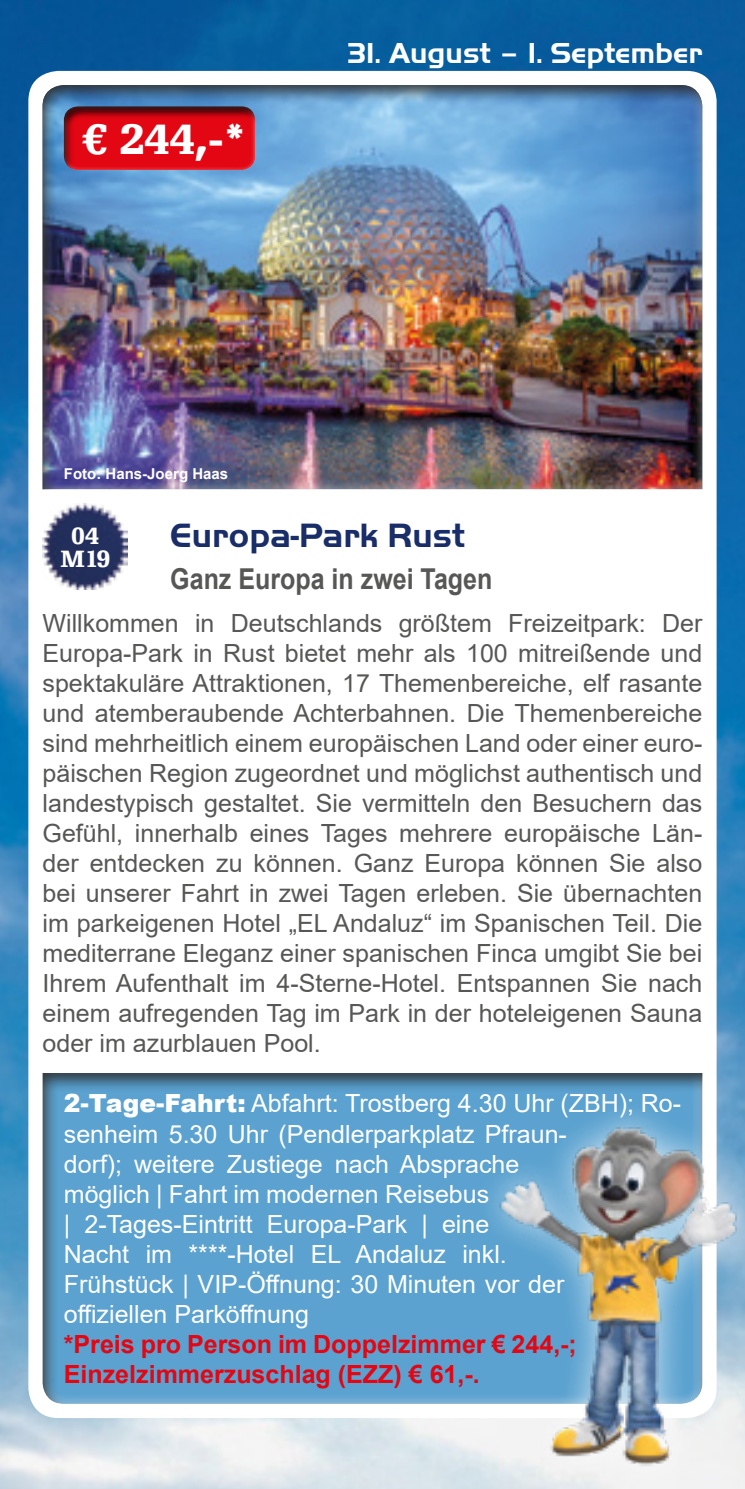
<style>
.page{position:relative;width:745px;height:1489px;background:#fff}
.page>*{position:absolute;margin:0;border:0;box-sizing:border-box;transform-origin:0 0}
.t1{font:900 45px "Egyptienne FLT Std";color:#fff}
.t2{font:700 35px "Handel Got D";color:#192d69}
.t3{font:700 30px "Handel Got D";color:#fff}
.t4{font:700 28.75px "Arial";color:#575756;scale:.87 1}
.t5{font:25px/30px "Arial";color:#575756;text-align:justify}
.t6{font:25px/30px "Arial";color:#fff}
.t7{font:700 25px/30px "Arial";color:#e30613}
.t8{font:900 25px/22.5px "Egyptienne FLT Std";color:#fff;text-align:center}
.t9{font:700 15px "Arial";color:#fff}
.s1{font-weight:900}
</style>
<div class="page">
<img style="left:0;top:0;width:744px;height:1488px">
<div style="left:28px;top:71px;width:688px;height:1346px;background:#fff;border-radius:30px"></div>
<div style="left:20px;top:1056px;width:702px;height:350px;background:#000;opacity:.75"></div>
<img style="left:43px;top:504px;width:85px;height:85px">
<div style="left:22px;top:69px;width:699px;height:420px;background:#000;opacity:.75"></div>
<div style="left:43px;top:91px;width:235px;height:82px;background:#000;opacity:.75"></div>
<div style="left:471px;top:1096px;width:273px;height:392px;background:#fff;opacity:.75"></div>
<img style="left:498px;top:1123px;width:246px;height:344px">
<h1 class="t1" style="left:82px;top:114px;width:164px">€ 244,-*</h1>
<p class="t3" style="left:347px;top:36px;width:356px">31. August – 1. September</p>
<p class="t9" style="left:64px;top:463px;width:166px">Foto: Hans-Joerg Haas</p>
<p class="t8" style="left:60px;top:525px;width:52px">04<br>M19</p>
<h2 class="t2" style="left:170px;top:515px;width:296px">Europa-Park Rust</h2>
<p class="t4" style="left:170px;top:559px;width:371px">Ganz Europa in zwei Tagen</p>
<p class="t5" style="left:43px;top:607px;width:661px">Willkommen in Deutschlands größtem Freizeitpark: Der Europa-Park in Rust bietet mehr als 100 mitreißende und spektakuläre Attraktionen, 17 Themenbereiche, elf rasante und atemberaubende Achterbahnen. Die Themenbereiche sind mehrheitlich einem europäischen Land oder einer euro&shy;päischen Region zugeordnet und möglichst authentisch und landestypisch gestaltet. Sie vermitteln den Besuchern das Gefühl, innerhalb eines Tages mehrere europäische Län&shy;der entdecken zu können. Ganz Europa können Sie also bei unserer Fahrt in zwei Tagen erleben. Sie übernachten im parkeigenen Hotel „EL Andaluz“ im Spanischen Teil. Die mediterrane Eleganz einer spanischen Finca umgibt Sie bei Ihrem Aufenthalt im 4-Sterne-Hotel. Entspannen Sie nach einem aufregenden Tag im Park in der hoteleigenen Sauna oder im azurblauen Pool.</p>
<p class="t6" style="left:64px;top:1088px;width:618px"><span class="s1">2-Tage-Fahrt:</span> Abfahrt: Trostberg 4.30 Uhr (ZBH); Ro&shy;senheim 5.30 Uhr (Pendlerparkplatz Pfraun-<br>dorf); weitere Zustiege nach Absprache<br>möglich | Fahrt im modernen Reisebus<br>| 2-Tages-Eintritt Europa-Park | eine<br>Nacht im ****-Hotel EL Andaluz inkl.<br>Frühstück | VIP-Öffnung: 30 Minuten vor der<br>offiziellen Parköffnung</p>
<p class="t7" style="left:64px;top:1328px;width:514px">*Preis pro Person im Doppelzimmer € 244,-;<br>Einzelzimmerzuschlag (EZZ) € 61,-.</p>
</div>
